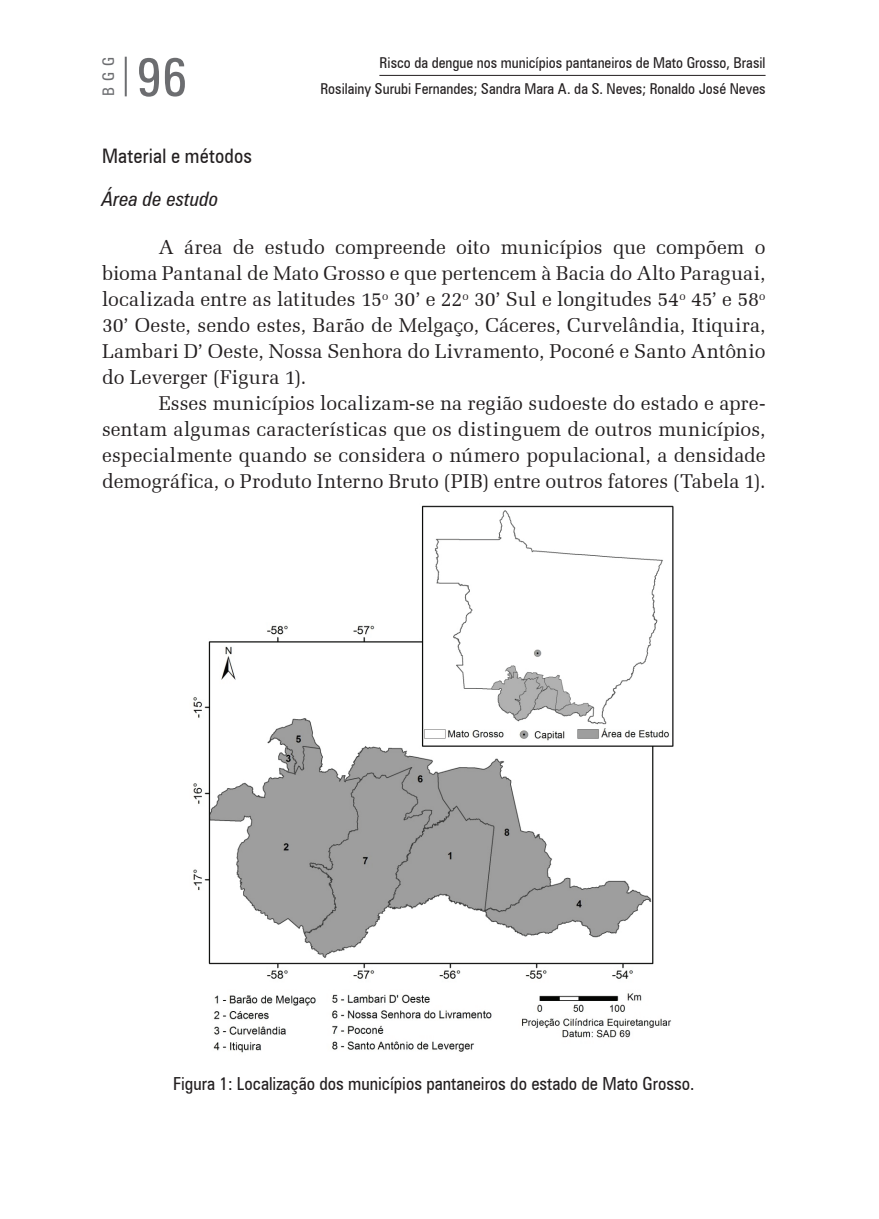
<style>
.page{position:relative;width:879px;height:1219px;background:#fff}
.page>*{position:absolute;margin:0;border:0;box-sizing:border-box;transform-origin:0 0}
.t1{font:condensed 54px "Zurich BT";color:#6c6d70}
.t2{font:20px/26px "Zapf Elliptical 711 BT";color:#231f20;text-align:justify}
.t3{font:condensed 20px "Zurich BT";letter-spacing:.01em;color:#231f20}
.t4{font:italic condensed 20px "Zurich BT";letter-spacing:.01em;color:#231f20}
.t5{font:condensed 18px "Zurich BT";color:#231f20}
.t6{font:condensed 16px "Zurich BT";color:#6c6d70}
.t7{font:condensed 15px/26px "Zurich BT";color:#231f20;text-align:right}
</style>
<div class="page">
<hr style="left:125px;top:57px;width:2px;height:39px;background:#6c6d70">
<hr style="left:379px;top:75px;width:386px;height:1px;background:#231f20">
<img style="left:193px;top:505px;width:481px;height:548px">
<p class="t6" style="left:99px;top:96px;width:41px;rotate:-90deg">BGG</p>
<h1 class="t1" style="left:136px;top:44px;width:53px">96</h1>
<p class="t7" style="left:320px;top:50px;width:446px">Risco da dengue nos municípios pantaneiros de Mato Grosso, Brasil<br>Rosilainy Surubi Fernandes; Sandra Mara A. da S. Neves; Ronaldo José Neves</p>
<p class="t3" style="left:102px;top:143px;width:151px">Material e métodos</p>
<p class="t4" style="left:102px;top:186px;width:118px">Área de estudo</p>
<p class="t2" style="left:102px;top:234px;width:665px;text-indent:57px">A área de estudo compreende oito municípios que compõem o bioma Pantanal de Mato Grosso e que pertencem à Bacia do Alto Paraguai, localizada entre as latitudes 15<sup>o</sup> 30’ e 22<sup>o</sup> 30’ Sul e longitudes 54<sup>o</sup> 45’ e 58<sup>o </sup>30’ Oeste, sendo estes, Barão de Melgaço, Cáceres, Curvelândia, Itiquira, Lambari D’ Oeste, Nossa Senhora do Livramento, Poconé e Santo Antônio do Leverger (Figura 1).</p>
<p class="t2" style="left:102px;top:390px;width:665px;text-indent:57px">Esses municípios localizam-se na região sudoeste do estado e apre&shy;sentam algumas características que os distinguem de outros municípios, especialmente quando se considera o número populacional, a densidade demográfica, o Produto Interno Bruto (PIB) entre outros fatores (Tabela 1).</p>
<p class="t5" style="left:173px;top:1073px;width:523px">Figura 1: Localização dos municípios pantaneiros do estado de Mato Grosso.</p>
</div>
